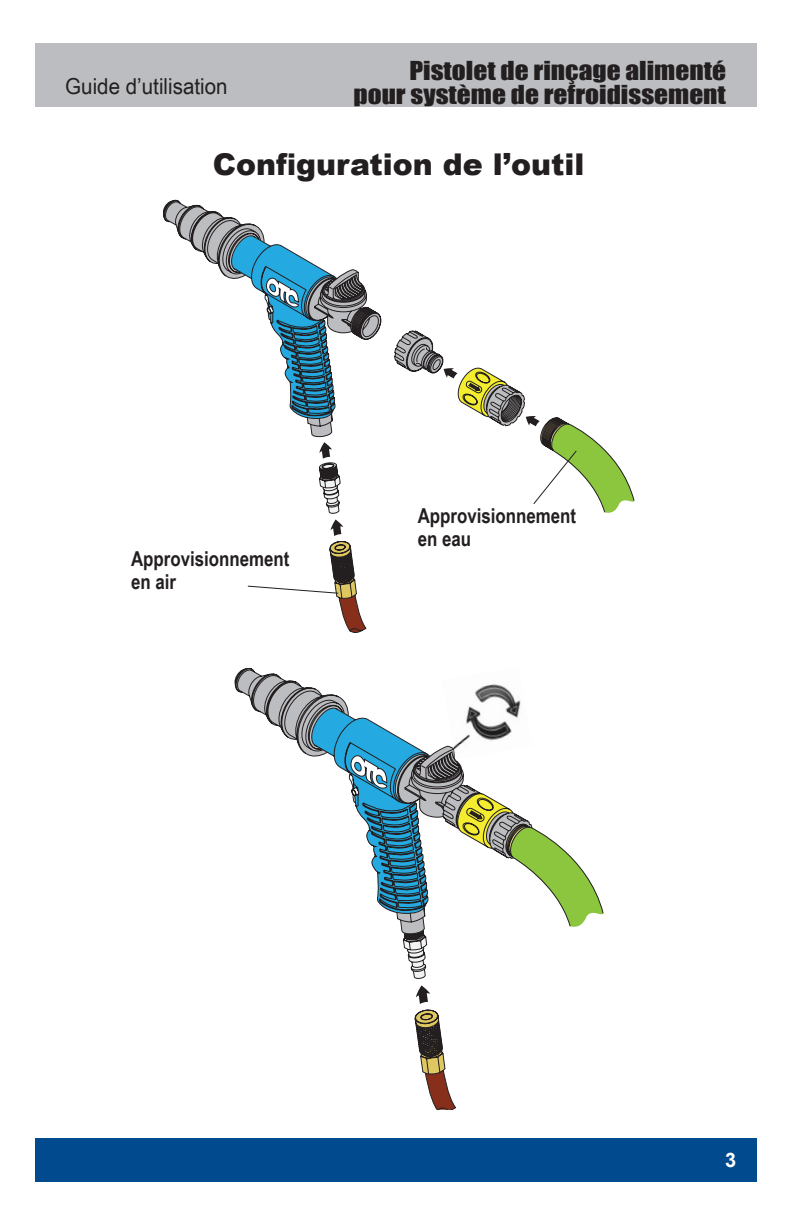
<style>
.page{position:relative;width:792px;height:1224px;background:#fff}
.page>*{position:absolute;margin:0;border:0;box-sizing:border-box;transform-origin:0 0}
.t1{font:900 30px "Arial";color:#231f20}
.t2{font:24px/24px "Impact";color:#231f20;text-align:right;scale:1.14 1}
.t3{font:22px "Arial Narrow";color:#231f20;scale:1.14 1}
.t4{font:700 20.6px/22.6px "Arial Narrow";color:#231f20}
.t5{font:700 20px "Arial";color:#fff}
</style>
<div class="page">
<div style="left:35px;top:1139px;width:722px;height:43px;background:#004a8d"></div>
<div style="left:35px;top:43px;width:722px;height:64px;background:#bcbdc0"></div>
<svg style="left:234px;top:668px;width:369px;height:442px"></svg>
<img style="left:442px;top:668px;width:90px;height:91px">
<svg style="left:395px;top:331px;width:240px;height:182px"></svg>
<svg style="left:163px;top:200px;width:219px;height:433px"></svg>
<p class="t3" style="left:65px;top:71px;width:144px">Guide d’utilisation</p>
<p class="t2" style="left:353px;top:58px;width:328px">Pistolet de rinçage alimenté pour système de refroidissement</p>
<p class="t1" style="left:213px;top:142px;width:373px">Configuration de l’outil</p>
<p class="t4" style="left:131px;top:547px;width:160px">Approvisionnement en air</p>
<p class="t4" style="left:418px;top:504px;width:160px">Approvisionnement en eau</p>
<p class="t5" style="left:725px;top:1146px;width:13px">3</p>
</div>
